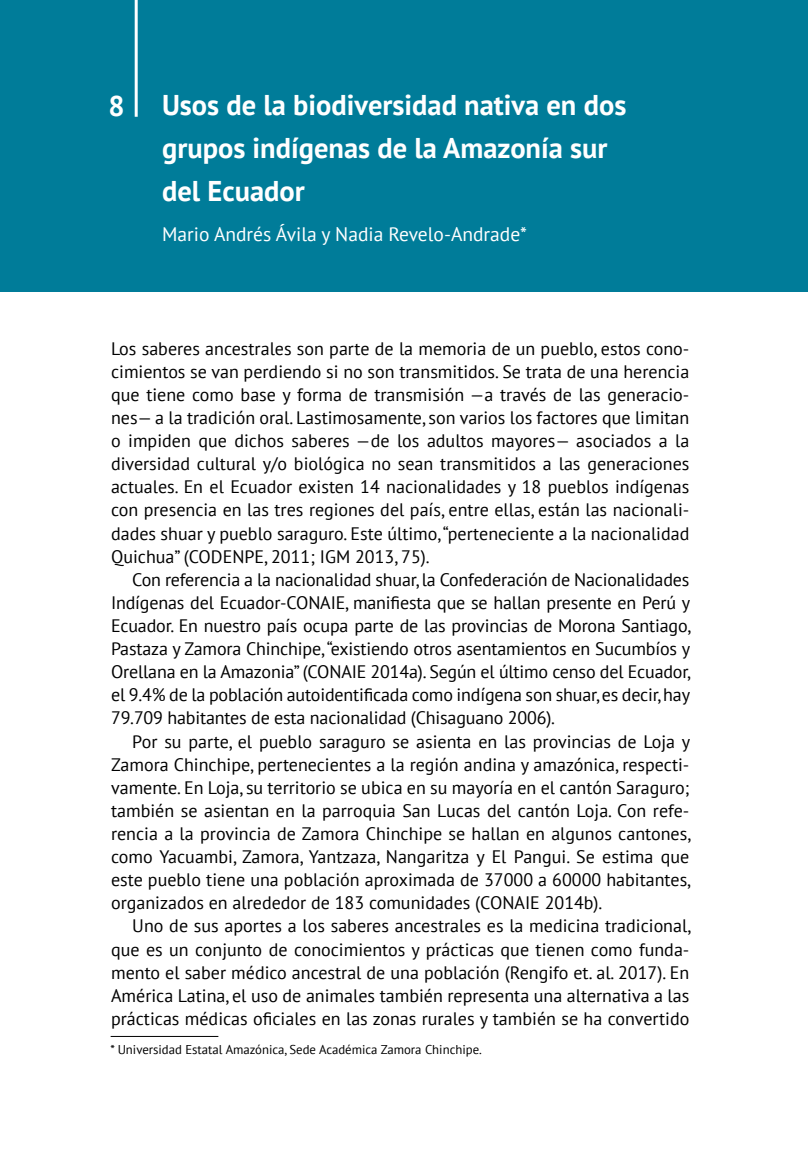
<style>
.page{position:relative;width:808px;height:1149px;background:#fff}
.page>*{position:absolute;margin:0;border:0;box-sizing:border-box;transform-origin:0 0}
.t1{font:700 28.5px/42.8px "PT Sans";color:#fff}
.t2{font:19.5px "PT Sans";color:#fff}
.t3{font:18px/23.1px "PT Sans";color:#000;text-align:justify}
.t4{font:12.75px "PT Sans";color:#000}
</style>
<div class="page">
<div style="left:0;top:0;width:808px;height:291px;background:#007c99"></div>
<hr style="left:135px;top:0;width:3px;height:117px;background:#fff">
<hr style="left:111px;top:1035px;width:107px;height:1px;background:#000">
<h1 class="t1" style="left:109px;top:84px;width:18px">8</h1>
<h1 class="t1" style="left:162px;top:83px;width:466px">Usos de la biodiversidad nativa en dos grupos indígenas de la Amazonía sur del Ecuador</h1>
<p class="t2" style="left:162px;top:221px;width:367px">Mario Andrés Ávila y Nadia Revelo-Andrade*</p>
<p class="t3" style="left:111px;top:336px;width:580px">Los saberes ancestrales son parte de la memoria de un pueblo, estos cono&shy;cimientos se van perdiendo si no son transmitidos. Se trata de una herencia que tiene como base y forma de transmisión —a través de las generacio&shy;nes— a la tradición oral. Lastimosamente, son varios los factores que limitan o impiden que dichos saberes —de los adultos mayores— asociados a la diversidad cultural y/o biológica no sean transmitidos a las generaciones actuales. En el Ecuador existen 14 nacionalidades y 18 pueblos indígenas con presencia en las tres regiones del país, entre ellas, están las nacionali&shy;dades shuar y pueblo saraguro. Este último, “perteneciente a la nacionalidad Quichua” (CODENPE, 2011; IGM 2013, 75).</p>
<p class="t3" style="left:111px;top:567px;width:581px;text-indent:21px">Con referencia a la nacionalidad shuar, la Confederación de Nacionalidades Indígenas del Ecuador-CONAIE, manifiesta que se hallan presente en Perú y Ecuador. En nuestro país ocupa parte de las provincias de Morona Santiago, Pastaza y Zamora Chinchipe, “existiendo otros asentamientos en Sucumbíos y Orellana en la Amazonia” (CONAIE 2014a). Según el último censo del Ecuador, el 9.4% de la población autoidentificada como indígena son shuar, es decir, hay 79.709 habitantes de esta nacionalidad (Chisaguano 2006).</p>
<p class="t3" style="left:111px;top:729px;width:581px;text-indent:21px">Por su parte, el pueblo saraguro se asienta en las provincias de Loja y Zamora Chinchipe, pertenecientes a la región andina y amazónica, respecti&shy;vamente. En Loja, su territorio se ubica en su mayoría en el cantón Saraguro; también se asientan en la parroquia San Lucas del cantón Loja. Con refe&shy;rencia a la provincia de Zamora Chinchipe se hallan en algunos cantones, como Yacuambi, Zamora, Yantzaza, Nangaritza y El Pangui. Se estima que este pueblo tiene una población aproximada de 37000 a 60000 habitantes, organizados en alrededor de 183 comunidades (CONAIE 2014b).</p>
<p class="t3" style="left:111px;top:913px;width:581px;text-indent:21px">Uno de sus aportes a los saberes ancestrales es la medicina tradicional, que es un conjunto de conocimientos y prácticas que tienen como funda&shy;mento el saber médico ancestral de una población (Rengifo et. al. 2017). En América Latina, el uso de animales también representa una alternativa a las prácticas médicas oficiales en las zonas rurales y también se ha convertido</p>
<p class="t4" style="left:111px;top:1040px;width:373px">* Universidad Estatal Amazónica, Sede Académica Zamora Chinchipe.</p>
</div>
